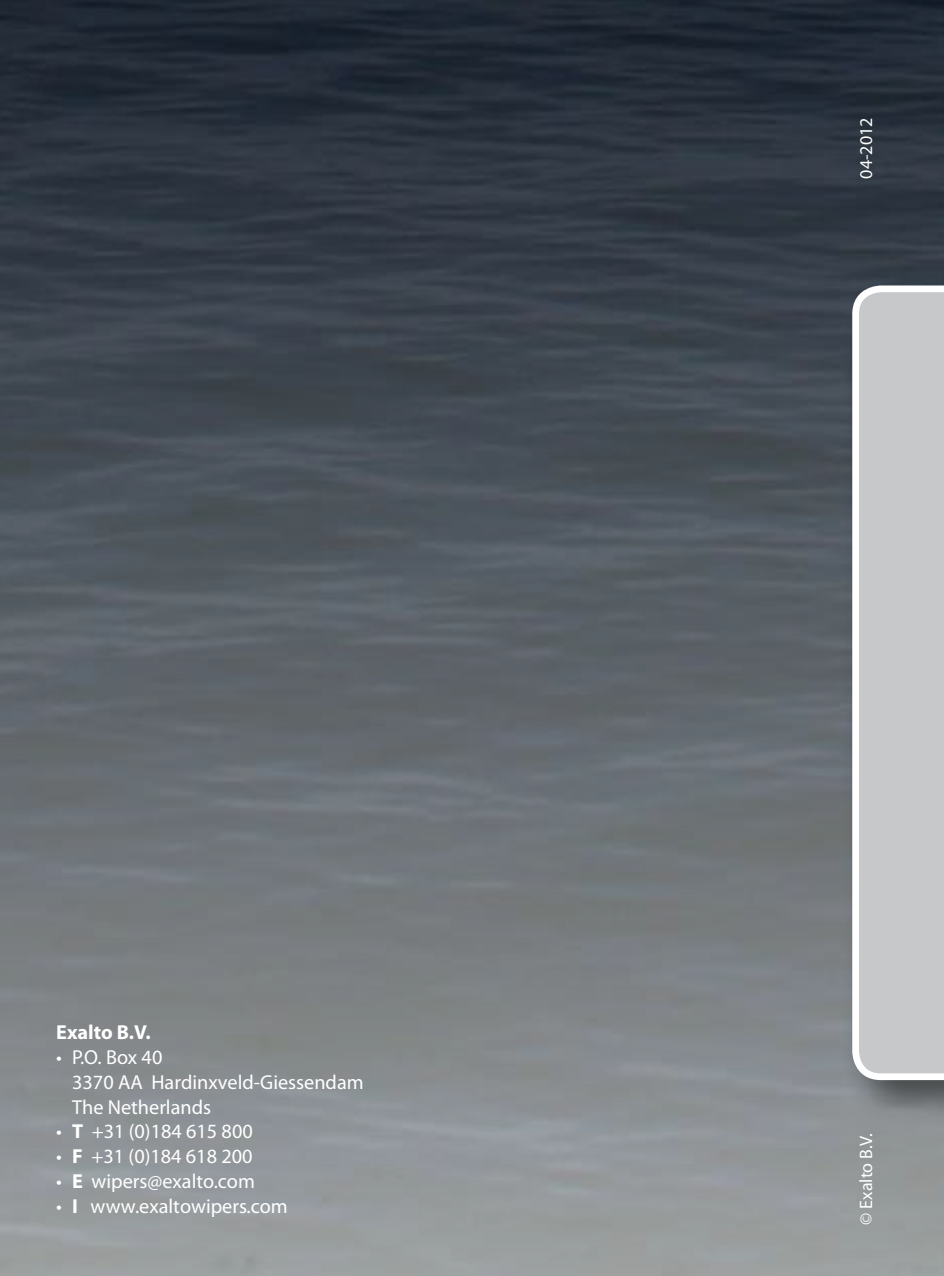
<style>
.page{position:relative;width:944px;height:1276px;background:#fff}
.page>*{position:absolute;margin:0;border:0;box-sizing:border-box;transform-origin:0 0}
.t1{font:20.25px/24.8px "Myriad Pro";color:#fff}
.t2{font:700 20.25px "Myriad Pro";color:#fff}
.t3{font:18px "Myriad Pro";color:#fff}
.s1{font-weight:700}
</style>
<div class="page">
<img style="left:0;top:0;width:944px;height:1276px">
<div style="left:842px;top:276px;width:102px;height:850px;background:#000;opacity:.5"></div>
<svg style="left:852px;top:285px;width:92px;height:795px;background:#cbcbcd"></svg>
<p class="t2" style="left:56px;top:1021px;width:96px">Exalto B.V.</p>
<p class="t1" style="left:72px;top:1045px;width:293px;text-indent:-16px">• P.O. Box 40<br>3370 AA Hardinxveld-Giessendam<br>The Netherlands</p>
<p class="t1" style="left:56px;top:1119px;width:198px">• <span class="s1">T</span> +31 (0)184 615 800</p>
<p class="t1" style="left:56px;top:1144px;width:198px">• <span class="s1">F</span> +31 (0)184 618 200</p>
<p class="t1" style="left:56px;top:1169px;width:200px">• <span class="s1">E</span> wipers@exalto.com</p>
<p class="t1" style="left:56px;top:1193px;width:233px">• <span class="s1">I</span> www.exaltowipers.com</p>
<p class="t3" style="left:855px;top:178px;width:62px;rotate:-90deg">04-2012</p>
<p class="t3" style="left:855px;top:1224px;width:93px;rotate:-90deg">© Exalto B.V.</p>
</div>
